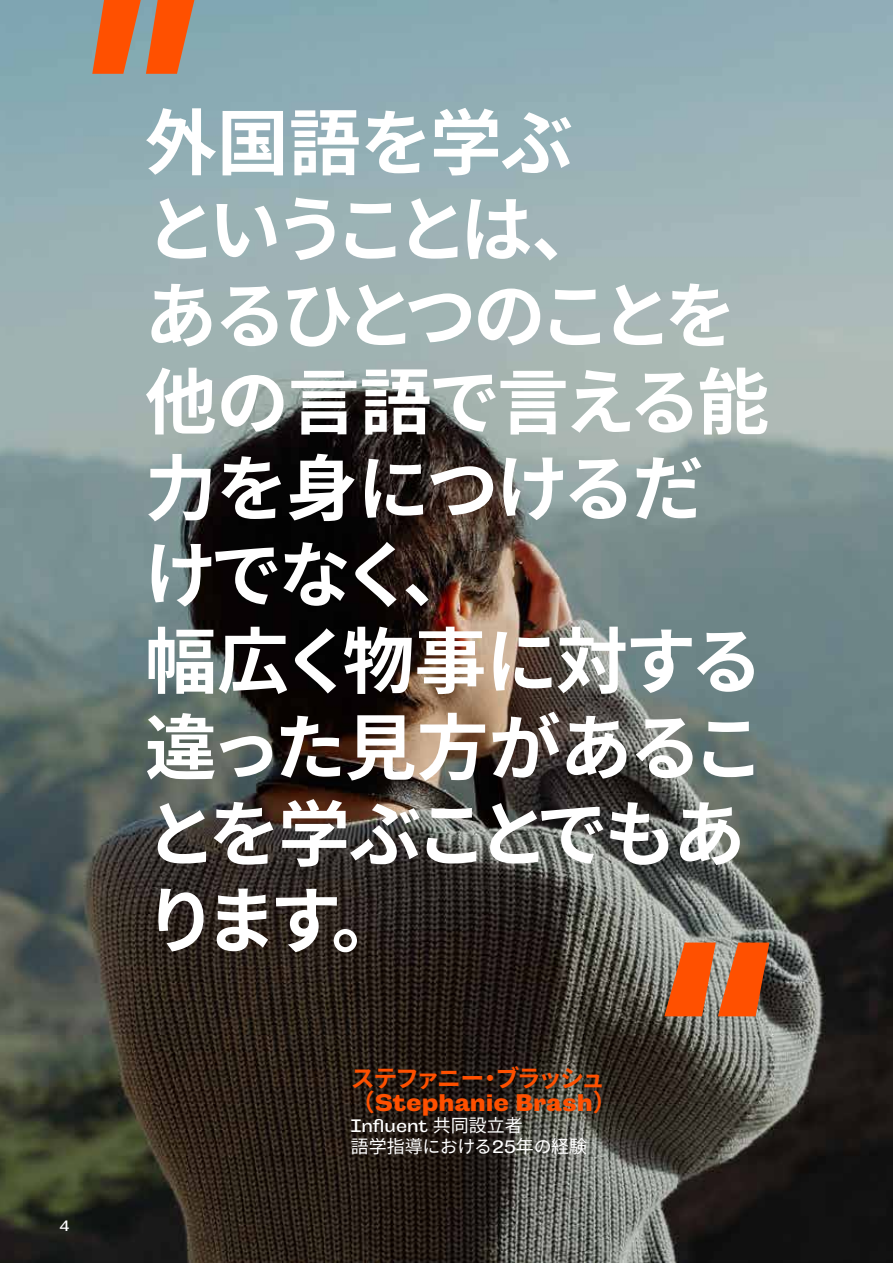
<style>
.page{position:relative;width:893px;height:1263px;background:#fff}
.page>*{position:absolute;margin:0;border:0;box-sizing:border-box;transform-origin:0 0}
.t1{font:700 72px/86.4px "Noto Sans CJ Kjp";letter-spacing:-.05em;color:#fff}
.t2{font:700 24px "Campaign";color:#ff5000}
.t3{font:700 24px "Noto Sans CJ Kjp";letter-spacing:-.105em;color:#ff5000}
.t4{font:18px "Noto Sans CJ Kjp";letter-spacing:-.015em;color:#fff}
.t5{font:18px "Campaign";color:#fff}
.t6{font:15px "Campaign";color:#fff}
.s1{font-family:"Noto Sans CJ Kjp"}
.s2{font-family:"Campaign"}
</style>
<div class="page">
<img style="left:0;top:0;width:893px;height:1263px">
<svg style="left:92px;top:0;width:102px;height:74px;background:#d56d3b"></svg>
<svg style="left:664px;top:942px;width:105px;height:74px;background:#d5652f"></svg>
<p class="t6" style="left:60px;top:1217px;width:11px">4</p>
<p class="t1" style="left:145px;top:101px;width:626px">外国語を学ぶ<br>ということは、<br>あるひとつのことを他の言語で言える能力を身につけるだけでなく、<br>幅広く物事に対する違った見方があることを学ぶことでもあります。</p>
<p class="t3" style="left:351px;top:1064px;width:256px">ステファニー・ブラッシュ</p>
<p class="t2" style="left:351px;top:1088px;width:267px"><span class="s1">（</span>Stephanie Brash<span class="s1">）</span></p>
<p class="t5" style="left:351px;top:1115px;width:173px">Influent <span class="s1">共同設立者</span></p>
<p class="t4" style="left:351px;top:1136px;width:238px">語学指導における<span class="s2">25</span>年の経験</p>
</div>
